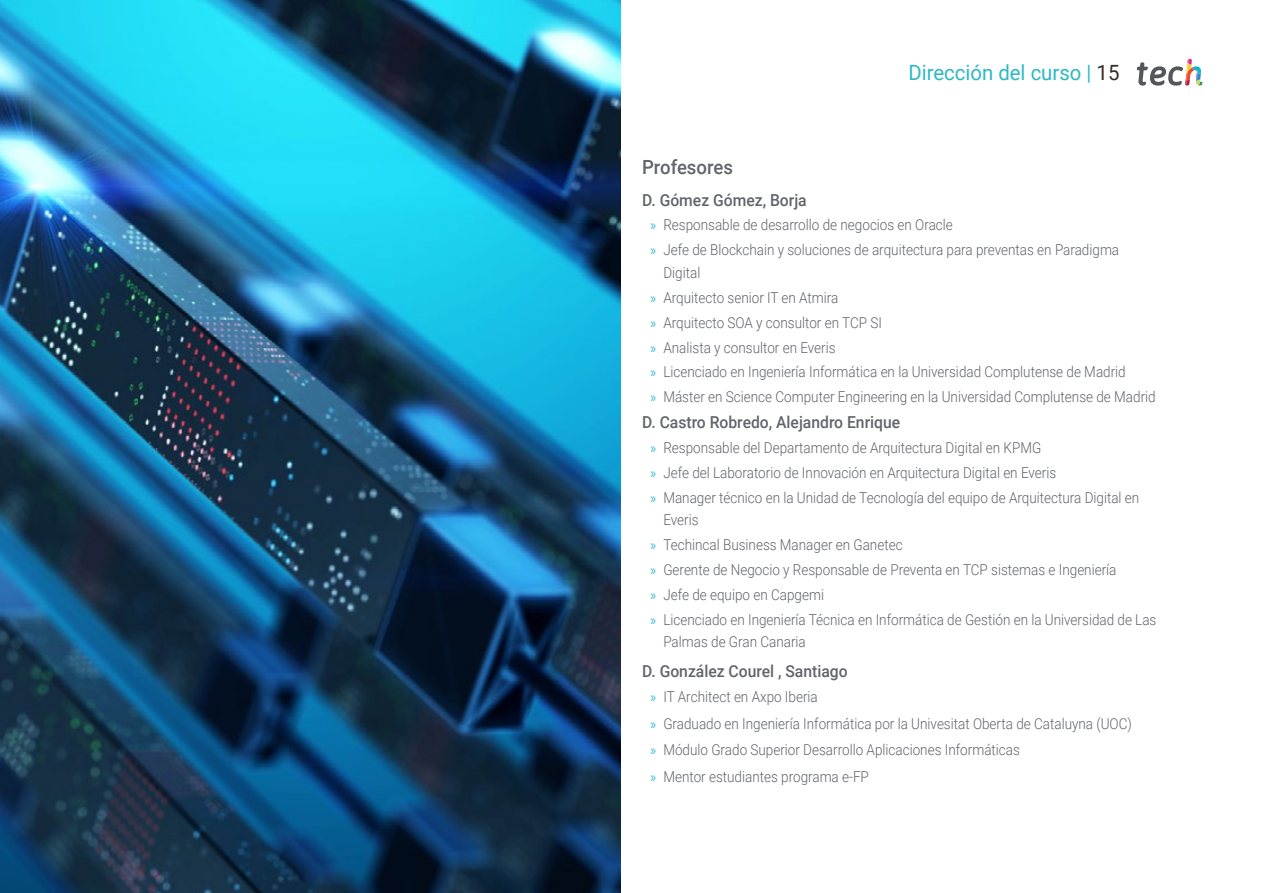
<style>
.page{position:relative;width:1263px;height:893px;background:#fff}
.page>*{position:absolute;margin:0;border:0;box-sizing:border-box;transform-origin:0 0}
.t1{font:21px "Roboto";color:#2db8c5}
.t2{font:500 19.5px "Roboto";color:#61646a;scale:.95 1}
.t3{font:500 16.5px "Roboto";color:#61646a;scale:.95 1}
.t4{font:300 15px/24.9px "Roboto";color:#61646a;scale:.9 1}
.s1{color:#312e20}
.s2{font-family:"Myriad Pro";font-weight:400;color:#2db8c5}
</style>
<div class="page">
<svg style="left:1137px;top:59px;width:65px;height:27px"></svg>
<img style="left:0;top:0;width:621px;height:893px">
<h1 class="t1" style="left:908px;top:57px;width:213px">Dirección del curso | <span class="s1">15</span></h1>
<h2 class="t2" style="left:642px;top:153px;width:97px">Profesores</h2>
<p class="t3" style="left:642px;top:188px;width:175px">D. Gómez Gómez, Borja</p>
<p class="t4" style="left:651px;top:212px;width:522px"><span class="s2">»</span> Responsable de desarrollo de negocios en Oracle<br><span class="s2">»</span> Jefe de Blockchain y soluciones de arquitectura para preventas en Paradigma</p>
<p class="t4" style="left:651px;top:260px;width:563px;text-indent:13px">Digital<br><span class="s2">»</span> Arquitecto senior IT en Atmira<br><span class="s2">»</span> Arquitecto SOA y consultor en TCP SI<br><span class="s2">»</span> Analista y consultor en Everis<br><span class="s2">»</span> Licenciado en Ingeniería Informática en la Universidad Complutense de Madrid<br><span class="s2">»</span> Máster en Science Computer Engineering en la Universidad Complutense de Madrid</p>
<p class="t3" style="left:642px;top:411px;width:273px">D. Castro Robredo, Alejandro Enrique</p>
<p class="t4" style="left:651px;top:434px;width:544px"><span class="s2">»</span> Responsable del Departamento de Arquitectura Digital en KPMG<br><span class="s2">»</span> Jefe del Laboratorio de Innovación en Arquitectura Digital en Everis<br><span class="s2">»</span> Manager técnico en la Unidad de Tecnología del equipo de Arquitectura Digital en</p>
<p class="t4" style="left:651px;top:507px;width:563px;text-indent:13px">Everis<br><span class="s2">»</span> Techincal Business Manager en Ganetec<br><span class="s2">»</span> Gerente de Negocio y Responsable de Preventa en TCP sistemas e Ingeniería<br><span class="s2">»</span> Jefe de equipo en Capgemi<br><span class="s2">»</span> Licenciado en Ingeniería Técnica en Informática de Gestión en la Universidad de Las</p>
<p class="t4" style="left:663px;top:629px;width:160px">Palmas de Gran Canaria</p>
<p class="t3" style="left:642px;top:660px;width:218px">D. González Courel , Santiago</p>
<p class="t4" style="left:651px;top:683px;width:536px;line-height:26.7px"><span class="s2">»</span> IT Architect en Axpo Iberia<br><span class="s2">»</span> Graduado en Ingeniería Informática por la Univesitat Oberta de Cataluyna (UOC) <span class="s2">»</span> Módulo Grado Superior Desarrollo Aplicaciones Informáticas<br><span class="s2">»</span> Mentor estudiantes programa e-FP</p>
</div>
